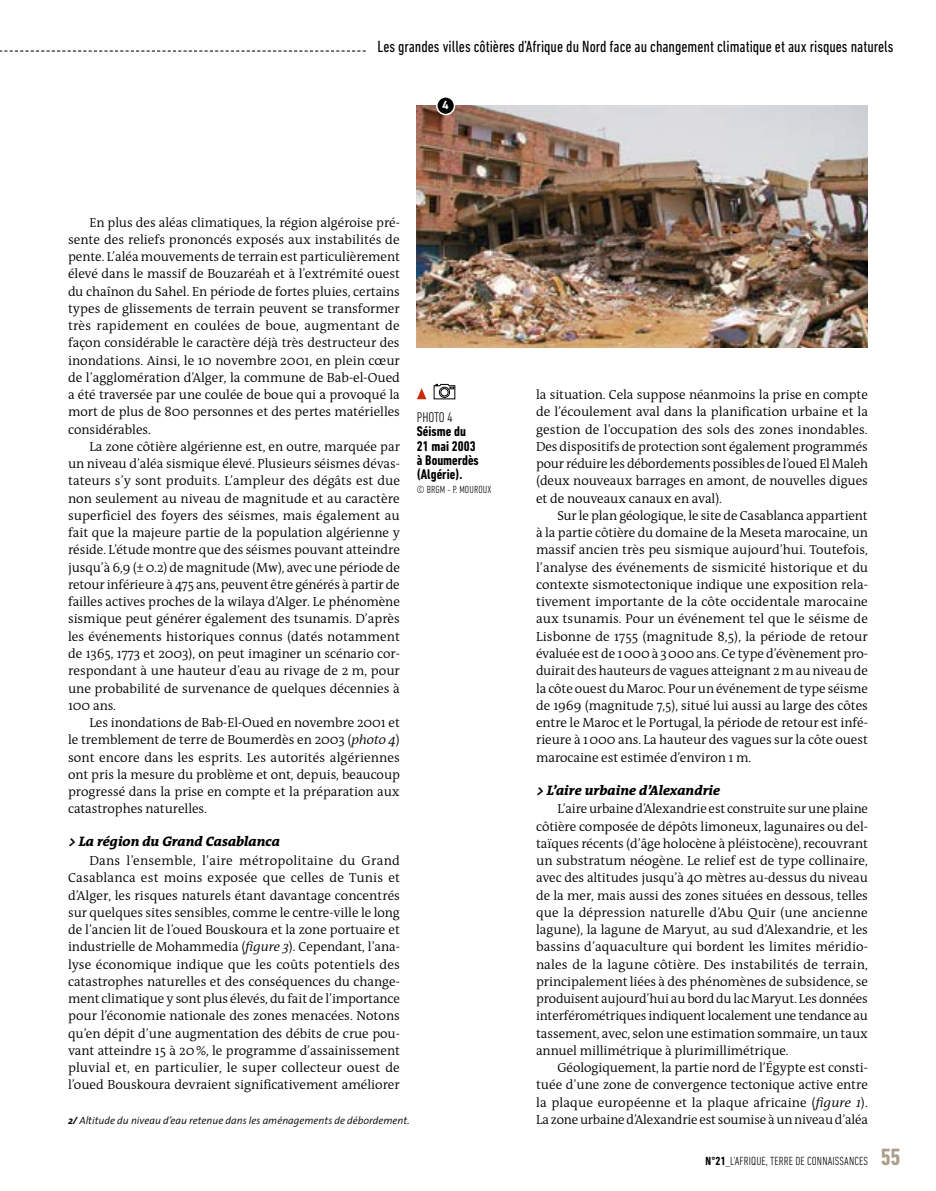
<style>
.page{position:relative;width:936px;height:1191px;background:#fff}
.page>*{position:absolute;margin:0;border:0;box-sizing:border-box;transform-origin:0 0}
.t1{font:condensed 16.5px "DIN Next LT Pro";color:#000}
.t2{font:700 condensed 14.25px/14.2px "DIN Next LT Pro";color:#000}
.t3{font:300 condensed 14.25px "DIN Next LT Pro";letter-spacing:-.01em;color:#000}
.t4{font:italic 800 13.8px "The Antiqua B8 i";color:#000}
.t5{font:300 13.2px/17.2px "The Antiqua B4";letter-spacing:-.005em;color:#000;text-align:justify}
.t6{font:300 condensed 12px "DIN Next LT Pro";letter-spacing:.01em;color:#000}
.t7{font:700 12px "DIN Next LT Pro";color:#fff}
.t8{font:italic 300 10.5px "The Sans";color:#000}
.t9{font:300 condensed 10.5px "DIN Next LT Pro";letter-spacing:.01em;color:#000}
.s1{font-family:"The Antiqua B4 i";font-style:italic}
.s2{font-weight:700}
.s3{font-weight:700;font-size:24px;color:#ab9d8a}
</style>
<div class="page">
<svg style="left:0;top:50px;width:365px;height:2px"></svg>
<img style="left:417px;top:106px;width:450px;height:241px">
<svg style="left:417px;top:388px;width:9px;height:11px"></svg>
<svg style="left:433px;top:384px;width:22px;height:15px"></svg>
<div style="left:437px;top:97px;width:17px;height:17px;background:#000;border-radius:50%"></div>
<div style="left:436px;top:96px;width:19px;height:19px;border:2px solid #fff;border-radius:50%"></div>
<p class="t1" style="left:377px;top:37px;width:517px">Les grandes villes côtières d’Afrique du Nord face au changement climatique et aux risques naturels</p>
<p class="t7" style="left:442px;top:98px;width:8px">4</p>
<p class="t5" style="left:68px;top:214px;width:333px;text-indent:21px">En plus des aléas climatiques, la région algéroise pré&shy;sente des reliefs prononcés exposés aux instabilités de pente. L’aléa mouvements de terrain est particulièrement élevé dans le massif de Bouzaréah et à l’extrémité ouest du chaînon du Sahel. En période de fortes pluies, certains types de glissements de terrain peuvent se transformer très rapidement en coulées de boue, augmentant de façon considérable le caractère déjà très destructeur des inondations. Ainsi, le 10 novembre 2001, en plein cœur de l’agglomération d’Alger, la commune de Bab-el-Oued a été traversée par une coulée de boue qui a provoqué la mort de plus de 800 personnes et des pertes matérielles considérables.</p>
<p class="t5" style="left:68px;top:438px;width:333px;text-indent:21px">La zone côtière algérienne est, en outre, marquée par un niveau d’aléa sismique élevé. Plusieurs séismes dévas&shy;tateurs s’y sont produits. L’ampleur des dégâts est due non seulement au niveau de magnitude et au caractère superficiel des foyers des séismes, mais également au fait que la majeure partie de la population algérienne y réside. L’étude montre que des séismes pouvant atteindre jusqu’à 6,9 (± 0.2) de magnitude (Mw), avec une période de retour inférieure à 475 ans, peuvent être générés à partir de failles actives proches de la wilaya d’Alger. Le phénomène sismique peut générer également des tsunamis. D’après les événements historiques connus (datés notamment de 1365, 1773 et 2003), on peut imaginer un scénario cor&shy;respondant à une hauteur d’eau au rivage de 2 m, pour une probabilité de survenance de quelques décennies à 100 ans.</p>
<p class="t5" style="left:68px;top:714px;width:333px;text-indent:21px">Les inondations de Bab-El-Oued en novembre 2001 et le tremblement de terre de Boumerdès en 2003 (<span class="s1">photo 4</span>) sont encore dans les esprits. Les autorités algériennes ont pris la mesure du problème et ont, depuis, beaucoup progressé dans la prise en compte et la préparation aux catastrophes naturelles.</p>
<p class="t4" style="left:68px;top:834px;width:213px">&gt; La région du Grand Casablanca</p>
<p class="t5" style="left:68px;top:852px;width:333px;text-indent:21px">Dans l’ensemble, l’aire métropolitaine du Grand Casablanca est moins exposée que celles de Tunis et d’Alger, les risques naturels étant davantage concentrés sur quelques sites sensibles, comme le centre-ville le long de l’ancien lit de l’oued Bouskoura et la zone portuaire et industrielle de Mohammedia (<span class="s1">figure 3</span>). Cependant, l’ana&shy;lyse économique indique que les coûts potentiels des catastrophes naturelles et des conséquences du change&shy;ment climatique y sont plus élevés, du fait de l’importance pour l’économie nationale des zones menacées. Notons qu’en dépit d’une augmentation des débits de crue pou&shy;vant atteindre 15 à 20%, le programme d’assainissement pluvial et, en particulier, le super collecteur ouest de l’oued Bouskoura devraient significativement améliorer</p>
<p class="t3" style="left:417px;top:409px;width:37px">PHOTO 4</p>
<p class="t2" style="left:417px;top:424px;width:63px">Séisme du<br>21 mai 2003 à Boumerdès (Algérie).</p>
<p class="t9" style="left:417px;top:483px;width:76px">© BRGM - P. MOUROUX</p>
<p class="t8" style="left:68px;top:1111px;width:343px"><span class="s2">2/</span> Altitude du niveau d’eau retenue dans les aménagements de débordement.</p>
<p class="t5" style="left:536px;top:386px;width:333px">la situation. Cela suppose néanmoins la prise en compte de l’écoulement aval dans la planification urbaine et la gestion de l’occupation des sols des zones inondables.<br>Des dispositifs de protection sont également programmés pour réduire les débordements possibles de l’oued El Maleh (deux nouveaux barrages en amont, de nouvelles digues et de nouveaux canaux en aval).</p>
<p class="t5" style="left:536px;top:507px;width:333px;text-indent:21px">Sur le plan géologique, le site de Casablanca appartient à la partie côtière du domaine de la Meseta marocaine, un massif ancien très peu sismique aujourd’hui. Toutefois, l’analyse des événements de sismicité historique et du contexte sismotectonique indique une exposition rela&shy;tivement importante de la côte occidentale marocaine aux tsunamis. Pour un événement tel que le séisme de Lisbonne de 1755 (magnitude 8,5), la période de retour évaluée est de 1000 à 3000 ans. Ce type d’évènement pro&shy;duirait des hauteurs de vagues atteignant 2 m au niveau de la côte ouest du Maroc. Pour un événement de type séisme de 1969 (magnitude 7,5), situé lui aussi au large des côtes entre le Maroc et le Portugal, la période de retour est infé&shy;rieure à 1000 ans. La hauteur des vagues sur la côte ouest marocaine est estimée d’environ 1 m.</p>
<p class="t4" style="left:536px;top:782px;width:185px">&gt; L’aire urbaine d’Alexandrie</p>
<p class="t5" style="left:536px;top:800px;width:333px;text-indent:21px">L’aire urbaine d’Alexandrie est construite sur une plaine côtière composée de dépôts limoneux, lagunaires ou del&shy;taïques récents (d’âge holocène à pléistocène), recouvrant un substratum néogène. Le relief est de type collinaire, avec des altitudes jusqu’à 40 mètres au-dessus du niveau de la mer, mais aussi des zones situées en dessous, telles que la dépression naturelle d’Abu Quir (une ancienne lagune), la lagune de Maryut, au sud d’Alexandrie, et les bassins d’aquaculture qui bordent les limites méridio&shy;nales de la lagune côtière. Des instabilités de terrain, principalement liées à des phénomènes de subsidence, se produisent aujourd’hui au bord du lac Maryut. Les données interférométriques indiquent localement une tendance au tassement, avec, selon une estimation sommaire, un taux annuel millimétrique à plurimillimétrique.</p>
<p class="t5" style="left:536px;top:1059px;width:333px;text-indent:21px">Géologiquement, la partie nord de l’Égypte est consti&shy;tuée d’une zone de convergence tectonique active entre la plaque européenne et la plaque africaine (<span class="s1">figure 1</span>).<br>La zone urbaine d’Alexandrie est soumise à un niveau d’aléa</p>
<p class="t6" style="left:705px;top:1154px;width:196px"><span class="s2">N°21</span>_L’AFRIQUE, TERRE DE CONNAISSANCES <span class="s3">55</span></p>
</div>
